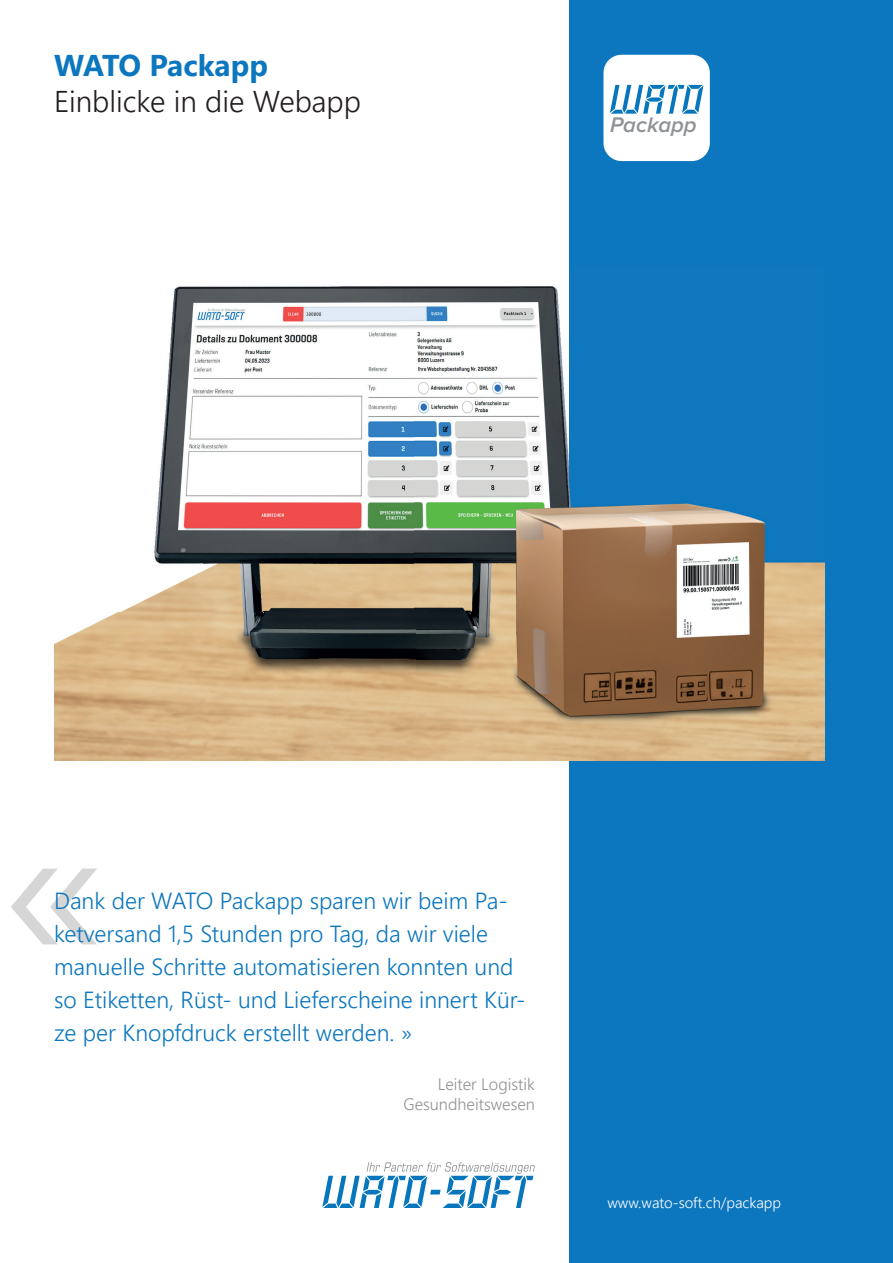
<style>
.page{position:relative;width:893px;height:1263px;background:#fff}
.page>*{position:absolute;margin:0;border:0;box-sizing:border-box;transform-origin:0 0}
.t1{font:300 30px "Segoe UI";color:#231f20}
.t2{font:700 30px "Segoe UI";color:#0c77be}
.t3{font:300 23.25px/33px "Segoe UI";color:#0c77be}
.t4{font:italic 600 21.9px "Proxima Nova";color:#909396}
.t5{font:300 16.5px/19.8px "Segoe UI";color:#909295;text-align:right}
.t6{font:300 15px "Segoe UI";color:#fff}
</style>
<div class="page">
<div style="left:570px;top:0;width:323px;height:1263px;background:#0c77be"></div>
<svg style="left:322px;top:1162px;width:213px;height:46px"></svg>
<img style="left:54px;top:268px;width:771px;height:492px">
<div style="left:603px;top:55px;width:107px;height:106px;background:#fff;border-radius:18px"></div>
<svg style="left:610px;top:85px;width:93px;height:29px"></svg>
<svg style="left:11px;top:868px;width:86px;height:76px"></svg>
<p class="t2" style="left:54px;top:37px;width:215px">WATO Packapp</p>
<p class="t1" style="left:54px;top:73px;width:309px">Einblicke in die Webapp</p>
<p class="t4" style="left:610px;top:108px;width:88px">Packapp</p>
<p class="t3" style="left:54px;top:882px;width:473px">Dank der WATO Packapp sparen wir beim Pa&shy;ketversand 1,5 Stunden pro Tag, da wir viele manuelle Schritte automatisieren konnten und so Etiketten, Rüst- und Lieferscheine innert Kür&shy;ze per Knopfdruck erstellt werden. »</p>
<p class="t5" style="left:404px;top:1072px;width:133px">Leiter Logistik<br>Gesundheitswesen</p>
<p class="t6" style="left:607px;top:1188px;width:175px">www.wato-soft.ch/packapp</p>
</div>
